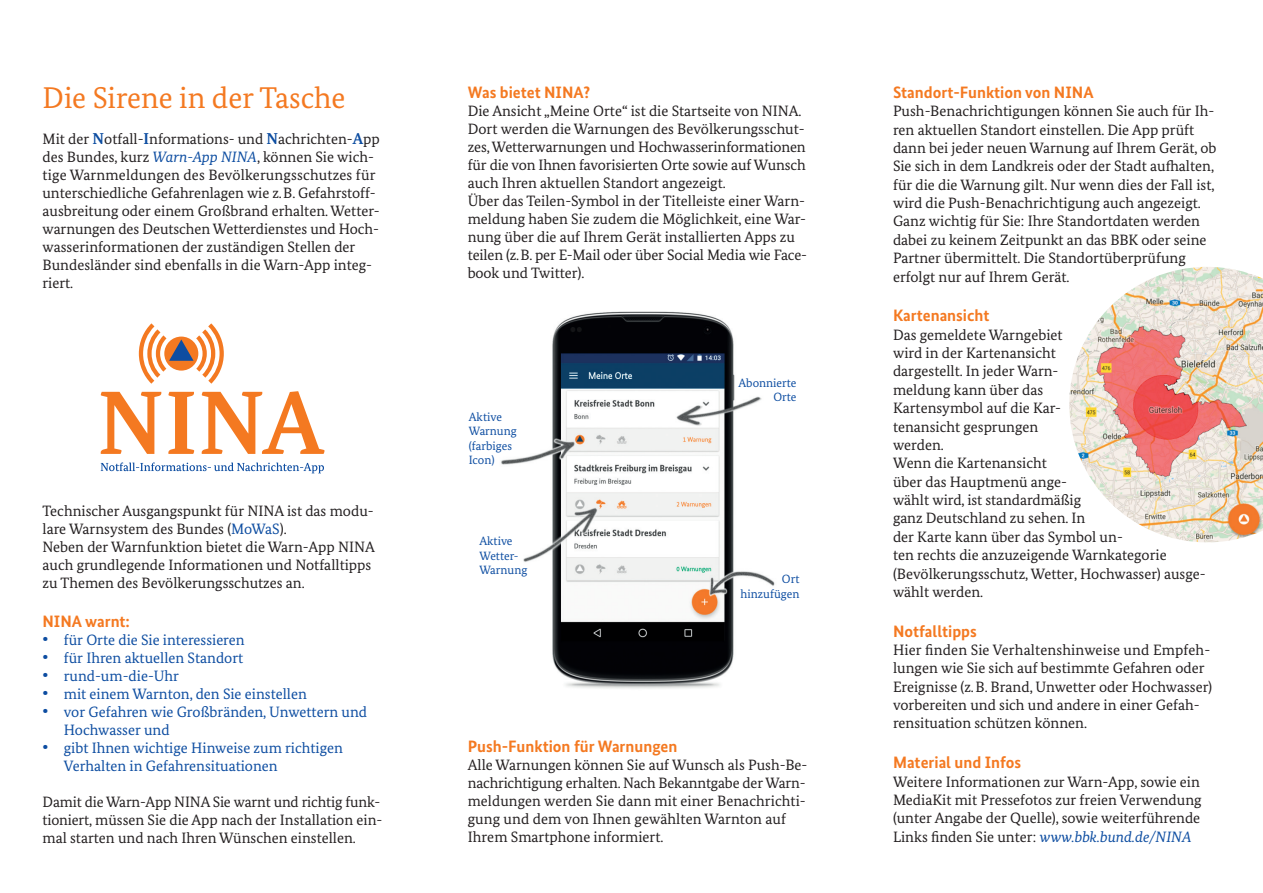
<style>
.page{position:relative;width:1263px;height:893px;background:#fff}
.page>*{position:absolute;margin:0;border:0;box-sizing:border-box;transform-origin:0 0}
.t1{font:30px "Bundes Serif";color:#f47921}
.t2{font:700 16.5px "Bundes Sans";color:#f47921}
.t3{font:15px/18px "Bundes Serif";color:#231f20}
.t4{font:15px/18px "Bundes Serif";color:#0d4da1}
.t5{font:12px/14.4px "Bundes Serif";color:#0d4da1}
.s1{font-weight:700;font-size:15.75px;color:#0d4da1}
.s2{font-style:italic;color:#0d4da1}
.s3{color:#0d4da1}
.s4{font-weight:700;font-size:18px}
</style>
<div class="page">
<svg style="left:202px;top:391px;width:123px;height:63px"></svg>
<svg style="left:168px;top:392px;width:26px;height:62px"></svg>
<svg style="left:101px;top:392px;width:60px;height:62px"></svg>
<svg style="left:139px;top:323px;width:85px;height:61px"></svg>
<svg style="left:101px;top:462px;width:223px;height:11px"></svg>
<img style="left:501px;top:311px;width:274px;height:378px">
<img style="left:1069px;top:267px;width:194px;height:275px">
<h1 class="t1" style="left:43px;top:80px;width:304px">Die Sirene in der Tasche</h1>
<p class="t3" style="left:43px;top:130px;width:339px">Mit der <span class="s1">N</span>otfall-<span class="s1">I</span>nformations- und <span class="s1">N</span>achrichten-<span class="s1">A</span>pp des Bundes, kurz <span class="s2">Warn-App NINA</span>, können Sie wich&shy;tige Warnmeldungen des Bevölkerungsschutzes für unterschiedliche Gefahrenlagen wie z.B. Gefahrstoff&shy;ausbreitung oder einem Großbrand erhalten. Wetter&shy;warnungen des Deutschen Wetterdienstes und Hoch&shy;wasserinformationen der zuständigen Stellen der Bundesländer sind ebenfalls in die Warn-App integ&shy;riert.</p>
<p class="t3" style="left:43px;top:501px;width:334px">Technischer Ausgangspunkt für NINA ist das modu&shy;lare Warnsystem des Bundes (<span class="s3">MoWaS</span>).<br>Neben der Warnfunktion bietet die Warn-App NINA auch grundlegende Informationen und Notfalltipps zu Themen des Bevölkerungsschutzes an.</p>
<p class="t2" style="left:43px;top:611px;width:89px">NINA warnt:</p>
<p class="t4" style="left:43px;top:630px;width:204px"><span class="s4">•</span> für Orte die Sie interessieren</p>
<p class="t4" style="left:43px;top:648px;width:202px"><span class="s4">•</span> für Ihren aktuellen Standort</p>
<p class="t4" style="left:43px;top:666px;width:138px"><span class="s4">•</span> rund-um-die-Uhr</p>
<p class="t4" style="left:43px;top:684px;width:266px"><span class="s4">•</span> mit einem Warnton, den Sie einstellen</p>
<p class="t4" style="left:64px;top:702px;width:305px;text-indent:-21px"><span class="s4">•</span> vor Gefahren wie Großbränden, Unwettern und<br>Hochwasser und</p>
<p class="t4" style="left:64px;top:738px;width:281px;text-indent:-21px"><span class="s4">•</span> gibt Ihnen wichtige Hinweise zum richtigen<br>Verhalten in Gefahrensituationen</p>
<p class="t3" style="left:43px;top:792px;width:341px">Damit die Warn-App NINA Sie warnt und richtig funk&shy;tioniert, müssen Sie die App nach der Installation ein&shy;mal starten und nach Ihren Wünschen einstellen.</p>
<p class="t2" style="left:468px;top:82px;width:124px">Was bietet NINA?</p>
<p class="t3" style="left:468px;top:102px;width:340px">Die Ansicht „Meine Orte“ ist die Startseite von NINA.<br>Dort werden die Warnungen des Bevölkerungsschut&shy;zes, Wetterwarnungen und Hochwasserinformationen für die von Ihnen favorisierten Orte sowie auf Wunsch auch Ihren aktuellen Standort angezeigt.<br>Über das Teilen-Symbol in der Titelleiste einer Warn&shy;meldung haben Sie zudem die Möglichkeit, eine War&shy;nung über die auf Ihrem Gerät installierten Apps zu teilen (z.B. per E-Mail oder über Social Media wie Face&shy;book und Twitter).</p>
<p class="t5" style="left:469px;top:409px;width:49px">Aktive<br>Warnung (farbiges<br>Icon)</p>
<p class="t5" style="left:479px;top:534px;width:49px">Aktive<br>Wetter-<br>Warnung</p>
<p class="t5" style="left:738px;top:375px;width:60px;text-align:right">Abonnierte<br>Orte</p>
<p class="t5" style="left:741px;top:572px;width:60px;text-align:right">Ort hinzufügen</p>
<p class="t2" style="left:468px;top:737px;width:211px">Push-Funktion für Warnungen</p>
<p class="t3" style="left:468px;top:756px;width:341px">Alle Warnungen können Sie auf Wunsch als Push-Be&shy;nachrichtigung erhalten. Nach Bekanntgabe der Warn&shy;meldungen werden Sie dann mit einer Benachrichti&shy;gung und dem von Ihnen gewählten Warnton auf Ihrem Smartphone informiert.</p>
<p class="t2" style="left:893px;top:82px;width:202px">Standort-Funktion von NINA</p>
<p class="t3" style="left:893px;top:102px;width:325px">Push-Benachrichtigungen können Sie auch für Ih&shy;ren aktuellen Standort einstellen. Die App prüft dann bei jeder neuen Warnung auf Ihrem Gerät, ob Sie sich in dem Landkreis oder der Stadt aufhalten, für die die Warnung gilt. Nur wenn dies der Fall ist, wird die Push-Benachrichtigung auch angezeigt.<br>Ganz wichtig für Sie: Ihre Standortdaten werden dabei zu keinem Zeitpunkt an das BBK oder seine Partner übermittelt. Die Standortüberprüfung erfolgt nur auf Ihrem Gerät.</p>
<p class="t2" style="left:893px;top:306px;width:98px">Kartenansicht</p>
<p class="t3" style="left:893px;top:325px;width:314px;line-height:18.5px">Das gemeldete Warngebiet<br>wird in der Kartenansicht<br>dargestellt. In jeder Warn-<br>meldung kann über das<br>Kartensymbol auf die Kar-<br>tenansicht gesprungen<br>werden.<br>Wenn die Kartenansicht<br>über das Hauptmenü ange-<br>wählt wird, ist standardmäßig<br>ganz Deutschland zu sehen. In<br>der Karte kann über das Symbol un-<br>ten rechts die anzuzeigende Warnkategorie (Bevölkerungsschutz, Wetter, Hochwasser) ausge&shy;wählt werden.</p>
<p class="t2" style="left:893px;top:621px;width:85px">Notfalltipps</p>
<p class="t3" style="left:893px;top:640px;width:321px">Hier finden Sie Verhaltenshinweise und Empfeh&shy;lungen wie Sie sich auf bestimmte Gefahren oder Ereignisse (z.B. Brand, Unwetter oder Hochwasser) vorbereiten und sich und andere in einer Gefah&shy;rensituation schützen können.</p>
<p class="t2" style="left:893px;top:752px;width:130px">Material und Infos</p>
<p class="t3" style="left:893px;top:772px;width:310px;text-align:justify">Weitere Informationen zur Warn-App, sowie ein MediaKit mit Pressefotos zur freien Verwendung (unter Angabe der Quelle), sowie weiterführende Links finden Sie unter: <span class="s2">www.bbk.bund.de/NINA</span></p>
</div>
